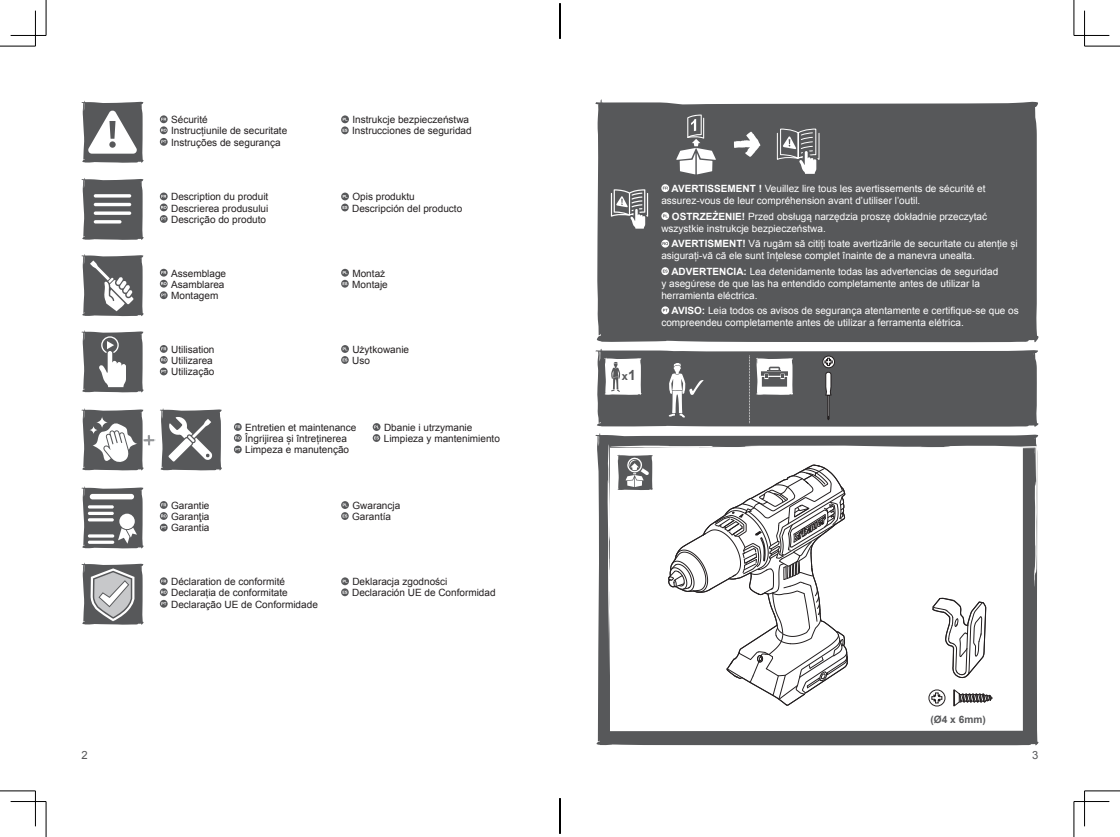
<style>
.page{position:relative;width:1120px;height:837px;background:#fff}
.page>*{position:absolute;margin:0;border:0;box-sizing:border-box;transform-origin:0 0}
.t1{font:11.25px "Arial";color:#57585a}
.t2{font:700 11.12px "Arial";color:#57585a}
.t3{font:700 10.12px "Arial";color:#57585a}
.t4{font:10px/12px "Arial";color:#fff}
.t5{font:10px "Arial";color:#231f20}
.s1{font-size:14px}
.s2{font-weight:700}
</style>
<div class="page">
<div style="left:595px;top:99px;width:444px;height:244px;background:#57585a"></div>
<svg style="left:611px;top:189px;width:37px;height:39px"></svg>
<svg style="left:661px;top:184px;width:8px;height:8px"></svg>
<svg style="left:661px;top:212px;width:8px;height:8px"></svg>
<svg style="left:661px;top:240px;width:8px;height:7px"></svg>
<svg style="left:661px;top:267px;width:8px;height:8px"></svg>
<svg style="left:661px;top:306px;width:8px;height:8px"></svg>
<svg style="left:776px;top:128px;width:44px;height:48px"></svg>
<svg style="left:676px;top:114px;width:40px;height:60px"></svg>
<svg style="left:734px;top:131px;width:26px;height:26px"></svg>
<svg style="left:595px;top:349px;width:444px;height:78px;background:#6b6c6d"></svg>
<svg style="left:595px;top:433px;width:444px;height:312px;fill:#57585a"></svg>
<svg style="left:610px;top:603px;width:413px;height:127px"></svg>
<svg style="left:929px;top:603px;width:63px;height:123px"></svg>
<svg style="left:668px;top:603px;width:180px;height:102px"></svg>
<svg style="left:610px;top:445px;width:427px;height:158px"></svg>
<svg style="left:607px;top:435px;width:3px;height:241px"></svg>
<svg style="left:617px;top:454px;width:36px;height:36px"></svg>
<svg style="left:81px;top:101px;width:63px;height:62px"></svg>
<svg style="left:341px;top:115px;width:8px;height:19px"></svg>
<svg style="left:160px;top:115px;width:8px;height:31px"></svg>
<svg style="left:81px;top:178px;width:63px;height:62px;background:#6b6c6e"></svg>
<hr style="left:94px;top:194px;width:37px;height:3px;background:#fff;border-radius:2px">
<hr style="left:94px;top:203px;width:37px;height:3px;background:#fff;border-radius:2px">
<svg style="left:94px;top:211px;width:37px;height:4px"></svg>
<hr style="left:94px;top:220px;width:27px;height:3px;background:#fff;border-radius:2px">
<svg style="left:341px;top:192px;width:8px;height:19px"></svg>
<svg style="left:160px;top:192px;width:8px;height:31px"></svg>
<svg style="left:81px;top:254px;width:63px;height:62px"></svg>
<svg style="left:341px;top:269px;width:8px;height:18px"></svg>
<svg style="left:160px;top:269px;width:8px;height:30px"></svg>
<svg style="left:81px;top:330px;width:63px;height:62px"></svg>
<svg style="left:341px;top:345px;width:8px;height:19px"></svg>
<svg style="left:160px;top:345px;width:8px;height:30px"></svg>
<svg style="left:81px;top:408px;width:73px;height:62px"></svg>
<svg style="left:160px;top:408px;width:62px;height:62px"></svg>
<svg style="left:373px;top:423px;width:7px;height:19px"></svg>
<svg style="left:234px;top:423px;width:8px;height:30px"></svg>
<svg style="left:81px;top:486px;width:63px;height:62px"></svg>
<svg style="left:341px;top:501px;width:8px;height:18px"></svg>
<svg style="left:160px;top:501px;width:8px;height:30px"></svg>
<svg style="left:81px;top:562px;width:63px;height:63px"></svg>
<svg style="left:341px;top:577px;width:8px;height:19px"></svg>
<svg style="left:160px;top:577px;width:8px;height:30px"></svg>
<hr style="left:0;top:46px;width:35px;height:1px;background:#000">
<hr style="left:1084px;top:46px;width:36px;height:1px;background:#000">
<hr style="left:0;top:790px;width:35px;height:1px;background:#000">
<hr style="left:1084px;top:790px;width:36px;height:1px;background:#000">
<hr style="left:46px;top:0;width:1px;height:35px;background:#000">
<hr style="left:46px;top:801px;width:1px;height:35px;background:#000">
<hr style="left:1073px;top:0;width:1px;height:35px;background:#000">
<hr style="left:1073px;top:801px;width:1px;height:35px;background:#000">
<hr style="left:11px;top:35px;width:35px;height:1px;background:#000">
<hr style="left:1074px;top:35px;width:35px;height:1px;background:#000">
<hr style="left:11px;top:801px;width:35px;height:1px;background:#000">
<hr style="left:1074px;top:801px;width:35px;height:1px;background:#000">
<hr style="left:35px;top:11px;width:1px;height:35px;background:#000">
<hr style="left:35px;top:790px;width:1px;height:36px;background:#000">
<hr style="left:1084px;top:11px;width:1px;height:35px;background:#000">
<hr style="left:1084px;top:790px;width:1px;height:36px;background:#000">
<hr style="left:560px;top:3px;width:1px;height:36px;background:#000">
<hr style="left:560px;top:798px;width:1px;height:35px;background:#000">
<p class="t5" style="left:171px;top:113px;width:38px">Sécurité</p>
<p class="t5" style="left:352px;top:113px;width:118px">Instrukcje bezpieczeństwa</p>
<p class="t5" style="left:171px;top:124px;width:118px">Instrucțiunile de securitate</p>
<p class="t5" style="left:352px;top:124px;width:121px">Instrucciones de seguridad</p>
<p class="t5" style="left:171px;top:136px;width:111px">Instruções de segurança</p>
<p class="t5" style="left:171px;top:190px;width:99px">Description du produit</p>
<p class="t5" style="left:352px;top:190px;width:64px">Opis produktu</p>
<p class="t5" style="left:171px;top:201px;width:99px">Descrierea produsului</p>
<p class="t5" style="left:352px;top:201px;width:112px">Descripción del producto</p>
<p class="t5" style="left:171px;top:213px;width:97px">Descrição do produto</p>
<p class="t5" style="left:171px;top:266px;width:57px">Assemblage</p>
<p class="t5" style="left:352px;top:266px;width:34px">Montaż</p>
<p class="t5" style="left:171px;top:278px;width:55px">Asamblarea</p>
<p class="t5" style="left:352px;top:278px;width:37px">Montaje</p>
<p class="t5" style="left:171px;top:289px;width:49px">Montagem</p>
<p class="t5" style="left:171px;top:342px;width:45px">Utilisation</p>
<p class="t5" style="left:352px;top:342px;width:58px">Użytkowanie</p>
<p class="t5" style="left:171px;top:354px;width:43px">Utilizarea</p>
<p class="t5" style="left:352px;top:354px;width:19px">Uso</p>
<p class="t5" style="left:171px;top:365px;width:45px">Utilização</p>
<p class="t5" style="left:245px;top:420px;width:113px">Entretien et maintenance</p>
<p class="t5" style="left:384px;top:420px;width:90px">Dbanie i utrzymanie</p>
<p class="t5" style="left:245px;top:432px;width:103px">Îngrijirea și întreținerea</p>
<p class="t5" style="left:384px;top:432px;width:118px">Limpieza y mantenimiento</p>
<p class="t5" style="left:245px;top:443px;width:105px">Limpeza e manutenção</p>
<p class="t5" style="left:171px;top:498px;width:40px">Garantie</p>
<p class="t5" style="left:352px;top:498px;width:49px">Gwarancja</p>
<p class="t5" style="left:171px;top:510px;width:40px">Garanţia</p>
<p class="t5" style="left:352px;top:510px;width:40px">Garantía</p>
<p class="t5" style="left:171px;top:521px;width:40px">Garantia</p>
<p class="t5" style="left:171px;top:575px;width:115px">Déclaration de conformité</p>
<p class="t5" style="left:352px;top:575px;width:97px">Deklaracja zgodności</p>
<p class="t5" style="left:171px;top:586px;width:118px">Declarația de conformitate</p>
<p class="t5" style="left:352px;top:586px;width:145px">Declaración UE de Conformidad</p>
<p class="t5" style="left:171px;top:597px;width:148px">Declaração UE de Conformidade</p>
<p class="t2" style="left:622px;top:368px;width:15px">x<span class="s1">1</span></p>
<p class="t4" style="left:661px;top:182px;width:326px;text-indent:10px"><span class="s2">AVERTISSEMENT !</span> Veuillez lire tous les avertissements de sécurité et assurez-vous de leur compréhension avant d’utiliser l’outil.</p>
<p class="t4" style="left:661px;top:210px;width:327px;text-indent:11px"><span class="s2">OSTRZEŻENIE!</span> Przed obsługą narzędzia proszę dokładnie przeczytać wszystkie instrukcje bezpieczeństwa.</p>
<p class="t4" style="left:661px;top:237px;width:358px;text-indent:10px"><span class="s2">AVERTISMENT!</span> Vă rugăm să citiți toate avertizările de securitate cu atenție și asigurați-vă că ele sunt înțelese complet înainte de a manevra unealta.</p>
<p class="t4" style="left:661px;top:265px;width:338px;text-indent:10px"><span class="s2">ADVERTENCIA:</span> Lea detenidamente todas las advertencias de seguridad y asegúrese de que las ha entendido completamente antes de utilizar la herramienta eléctrica.</p>
<p class="t4" style="left:661px;top:305px;width:359px;text-indent:10px"><span class="s2">AVISO:</span> Leia todos os avisos de segurança atentamente e certifique-se que os compreendeu completamente antes de utilizar a ferramenta elétrica.</p>
<p class="t3" style="left:930px;top:712px;width:57px">(Ø4 x 6mm)</p>
<p class="t1" style="left:81px;top:747px;width:8px">2</p>
<p class="t1" style="left:1032px;top:747px;width:8px">3</p>
</div>
